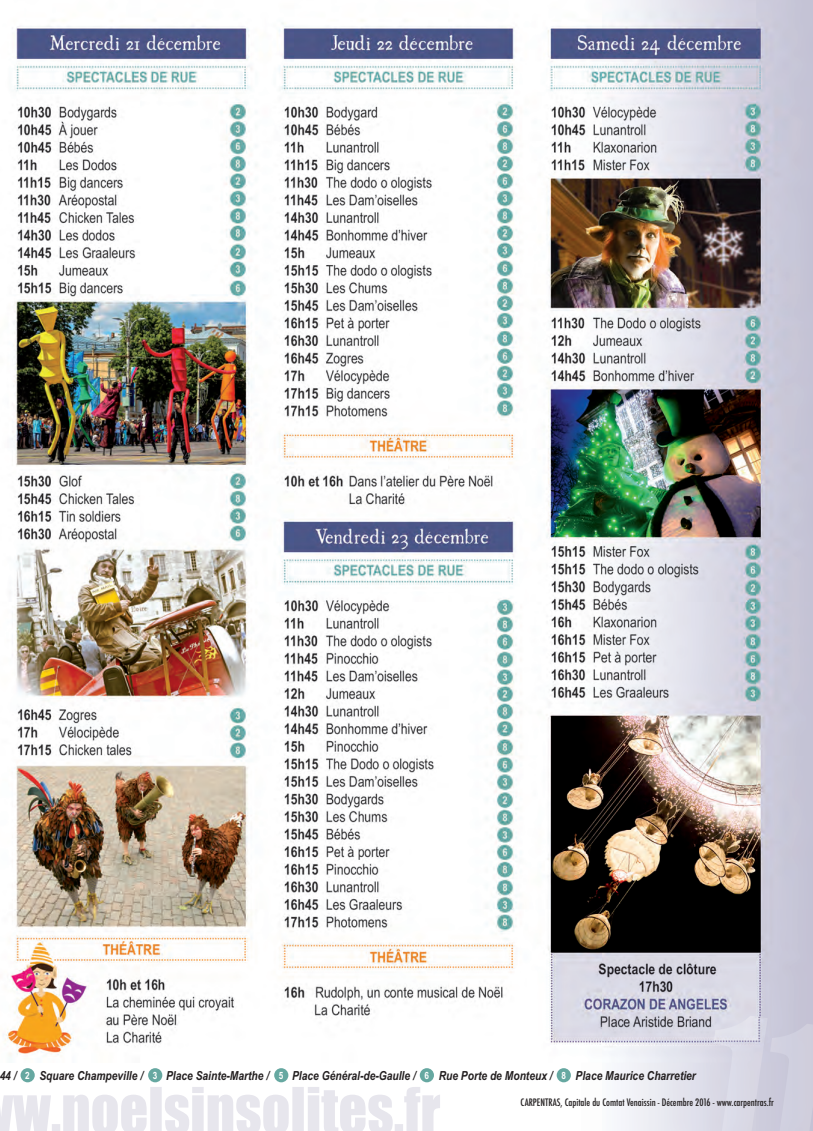
<style>
.page{position:relative;width:813px;height:1131px;background:#fff}
.page>*{position:absolute;margin:0;border:0;box-sizing:border-box;transform-origin:0 0}
.t1{font:italic 700 12.5px "Arial Narrow";color:#231f20}
.t2{font:500 condensed 10px "Futura";color:#231f20}
.t3{font:700 10px "Arial Narrow";color:#fff}
</style>
<div class="page">
<svg style="left:812px;top:1024px;width:1px;height:107px"></svg>
<img style="left:0;top:0;width:812px;height:1131px">
<p class="t1" style="left:-1px;top:1068px;width:19px">44 /</p>
<p class="t1" style="left:39px;top:1068px;width:105px">Square Champeville /</p>
<p class="t1" style="left:166px;top:1068px;width:105px">Place Sainte-Marthe /</p>
<p class="t1" style="left:292px;top:1068px;width:125px">Place Général-de-Gaulle /</p>
<p class="t1" style="left:438px;top:1068px;width:115px">Rue Porte de Monteux /</p>
<p class="t1" style="left:575px;top:1068px;width:122px">Place Maurice Charretier</p>
<p class="t3" style="left:25px;top:1069px;width:6px">2</p>
<p class="t3" style="left:153px;top:1069px;width:6px">3</p>
<p class="t3" style="left:279px;top:1069px;width:6px">5</p>
<p class="t3" style="left:424px;top:1069px;width:6px">6</p>
<p class="t3" style="left:561px;top:1069px;width:6px">8</p>
<p class="t2" style="left:520px;top:1097px;width:255px">CARPENTRAS, Capitale du Comtat Venaissin - Décembre 2016 - www.carpentras.fr</p>
</div>
